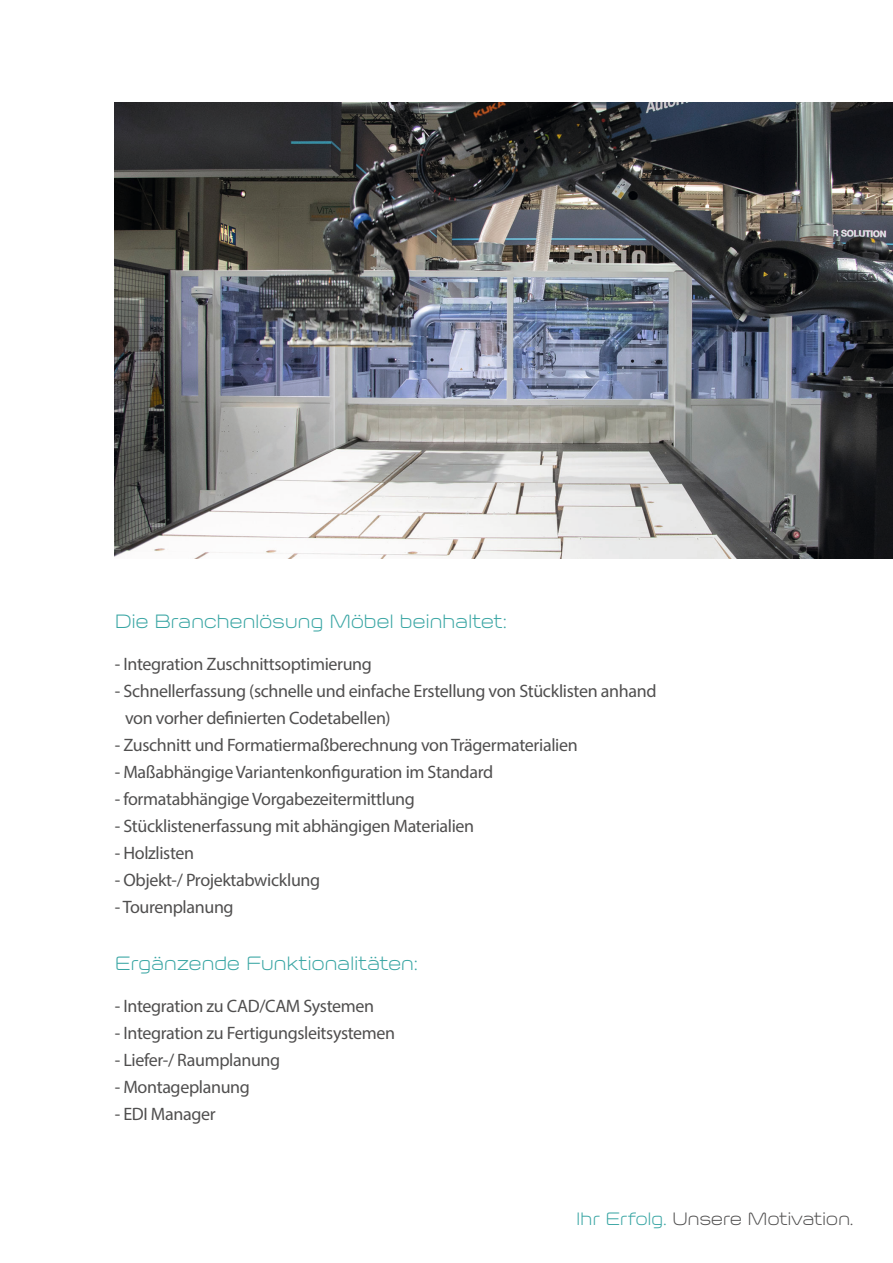
<style>
.page{position:relative;width:893px;height:1263px;background:#fff}
.page>*{position:absolute;margin:0;border:0;box-sizing:border-box;transform-origin:0 0}
.t1{font:300 21px "Innervers Gothic";letter-spacing:-.02em;color:#38a5a3}
.t2{font:300 19.5px "Innervers Gothic";letter-spacing:-.02em;color:#504f4f}
.t3{font:18px/27px "Myriad Pro";letter-spacing:-.02em;color:#504f4f}
.s1{color:#38a5a3}
</style>
<div class="page">
<img style="left:115px;top:102px;width:778px;height:456px">
<p class="t1" style="left:115px;top:607px;width:394px">Die Branchenlösung Möbel beinhaltet:</p>
<p class="t3" style="left:115px;top:650px;width:259px">- Integration Zuschnittsoptimierung</p>
<p class="t3" style="left:125px;top:677px;width:533px;text-indent:-10px">- Schnellerfassung (schnelle und einfache Erstellung von Stücklisten anhand von vorher definierten Codetabellen)</p>
<p class="t3" style="left:115px;top:731px;width:464px">- Zuschnitt und Formatiermaßberechnung von Trägermaterialien</p>
<p class="t3" style="left:115px;top:758px;width:380px">- Maßabhängige Variantenkonfiguration im Standard</p>
<p class="t3" style="left:115px;top:785px;width:302px">- formatabhängige Vorgabezeitermittlung</p>
<p class="t3" style="left:115px;top:812px;width:361px">- Stücklistenerfassung mit abhängigen Materialien</p>
<p class="t3" style="left:115px;top:839px;width:81px">- Holzlisten</p>
<p class="t3" style="left:115px;top:866px;width:207px">- Objekt-/ Projektabwicklung</p>
<p class="t3" style="left:115px;top:893px;width:120px">- Tourenplanung</p>
<p class="t1" style="left:115px;top:950px;width:305px">Ergänzende Funktionalitäten:</p>
<p class="t3" style="left:115px;top:992px;width:261px">- Integration zu CAD/CAM Systemen</p>
<p class="t3" style="left:115px;top:1019px;width:282px">- Integration zu Fertigungsleitsystemen</p>
<p class="t3" style="left:115px;top:1046px;width:167px">- Liefer-/ Raumplanung</p>
<p class="t3" style="left:115px;top:1073px;width:137px">- Montageplanung</p>
<p class="t3" style="left:115px;top:1100px;width:102px">- EDI Manager</p>
<p class="t2" style="left:576px;top:1206px;width:279px"><span class="s1">Ihr Erfolg.</span> Unsere Motivation.</p>
</div>
